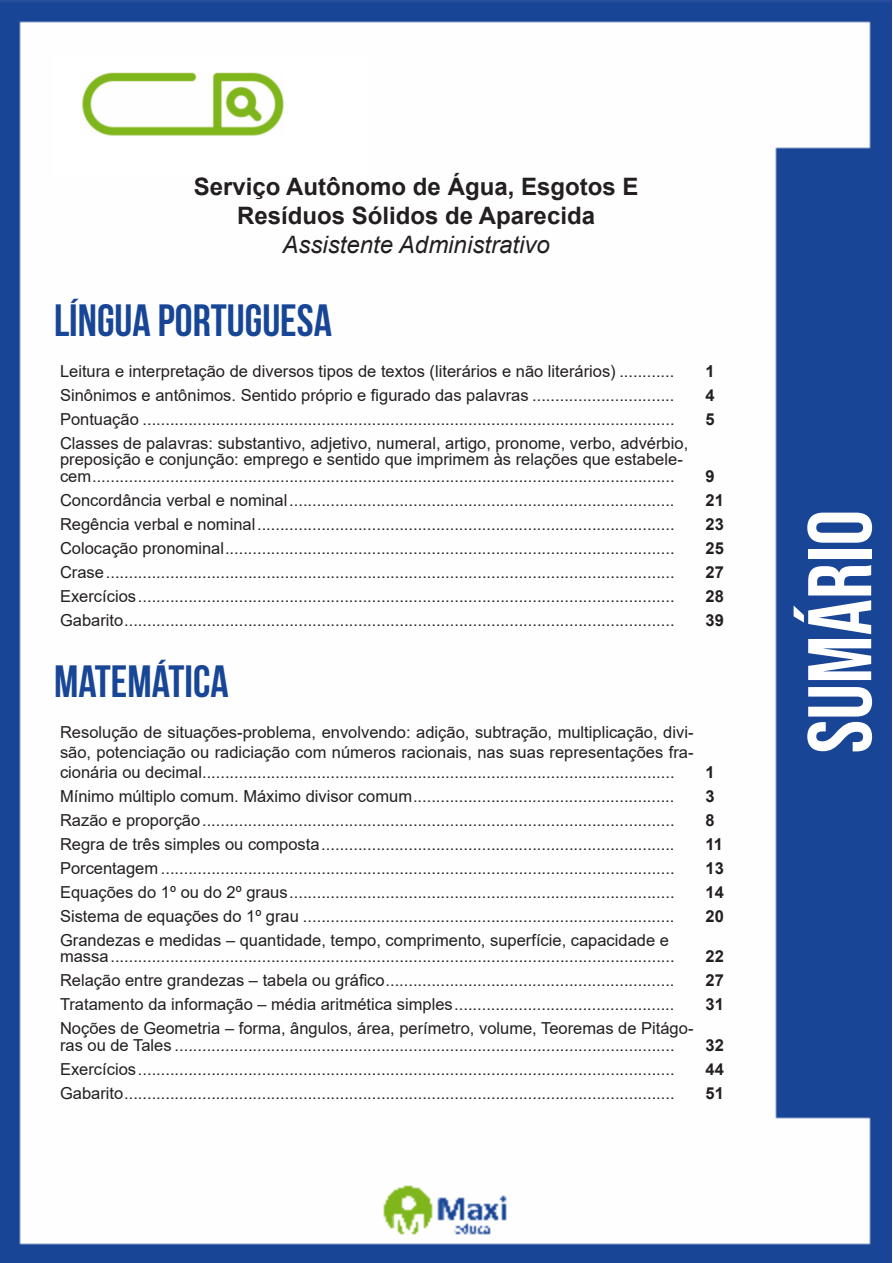
<style>
.page{position:relative;width:893px;height:1263px;background:#fff}
.page>*{position:absolute;margin:0;border:0;box-sizing:border-box;transform-origin:0 0}
.t1{font:90px "Bebas Neue";color:#fff}
.t2{font:700 45px "Bebas Neue";color:#184696}
.t3{font:700 24px "Arial";color:#231f20}
.t4{font:italic 24px "Arial";color:#231f20}
.ALTERNATIVAS{font:16.5px/16.5px "Arial";color:#231f20}
.INDICE{font:700 16.5px "Arial";color:#231f20}
</style>
<div class="page">
<img style="left:0;top:0;width:892px;height:1263px">
<div style="left:53px;top:55px;width:317px;height:121px;background:#fff"></div>
<img style="left:82px;top:72px;width:201px;height:64px">
<p class="t3" style="left:194px;top:170px;width:446px">Serviço Autônomo de Água, Esgotos E</p>
<p class="t3" style="left:237px;top:199px;width:359px">Resíduos Sólidos de Aparecida</p>
<p class="t4" style="left:282px;top:229px;width:269px">Assistente Administrativo</p>
<p class="t2" style="left:54px;top:295px;width:279px">LÍNGUA PORTUGUESA</p>
<p class="ALTERNATIVAS" style="left:60px;top:363px;width:616px">Leitura e interpretação de diversos tipos de textos (literários e não literários) ............</p>
<p class="INDICE" style="left:705px;top:359px;width:11px">1</p>
<p class="ALTERNATIVAS" style="left:60px;top:387px;width:616px">Sinônimos e antônimos. Sentido próprio e figurado das palavras ...............................</p>
<p class="INDICE" style="left:705px;top:383px;width:11px">4</p>
<p class="ALTERNATIVAS" style="left:60px;top:411px;width:616px">Pontuação ....................................................................................................................</p>
<p class="INDICE" style="left:705px;top:407px;width:11px">5</p>
<p class="ALTERNATIVAS" style="left:60px;top:435px;width:630px">Classes de palavras: substantivo, adjetivo, numeral, artigo, pronome, verbo, advérbio, preposição e conjunção: emprego e sentido que imprimem às relações que estabele&shy;cem...............................................................................................................................</p>
<p class="INDICE" style="left:705px;top:464px;width:11px">9</p>
<p class="ALTERNATIVAS" style="left:60px;top:492px;width:616px">Concordância verbal e nominal....................................................................................</p>
<p class="INDICE" style="left:705px;top:488px;width:20px">21</p>
<p class="ALTERNATIVAS" style="left:60px;top:516px;width:616px">Regência verbal e nominal...........................................................................................</p>
<p class="INDICE" style="left:705px;top:512px;width:20px">23</p>
<p class="ALTERNATIVAS" style="left:60px;top:540px;width:616px">Colocação pronominal..................................................................................................</p>
<p class="INDICE" style="left:705px;top:536px;width:20px">25</p>
<p class="ALTERNATIVAS" style="left:60px;top:564px;width:616px">Crase............................................................................................................................</p>
<p class="INDICE" style="left:705px;top:560px;width:20px">27</p>
<p class="ALTERNATIVAS" style="left:60px;top:588px;width:616px">Exercícios.....................................................................................................................</p>
<p class="INDICE" style="left:705px;top:584px;width:20px">28</p>
<p class="ALTERNATIVAS" style="left:60px;top:612px;width:616px">Gabarito........................................................................................................................</p>
<p class="INDICE" style="left:705px;top:608px;width:20px">39</p>
<p class="t2" style="left:54px;top:657px;width:176px">MATEMÁTICA</p>
<p class="ALTERNATIVAS" style="left:60px;top:722px;width:635px;line-height:19.8px;text-align:justify">Resolução de situações-problema, envolvendo: adição, subtração, multiplicação, divi&shy;são, potenciação ou radiciação com números racionais, nas suas representações fra&shy;cionária ou decimal.......................................................................................................</p>
<p class="INDICE" style="left:705px;top:760px;width:11px">1</p>
<p class="ALTERNATIVAS" style="left:60px;top:787px;width:616px">Mínimo múltiplo comum. Máximo divisor comum.........................................................</p>
<p class="INDICE" style="left:705px;top:784px;width:11px">3</p>
<p class="ALTERNATIVAS" style="left:60px;top:811px;width:616px">Razão e proporção.......................................................................................................</p>
<p class="INDICE" style="left:705px;top:808px;width:11px">8</p>
<p class="ALTERNATIVAS" style="left:60px;top:835px;width:616px">Regra de três simples ou composta.............................................................................</p>
<p class="INDICE" style="left:705px;top:832px;width:19px">11</p>
<p class="ALTERNATIVAS" style="left:60px;top:859px;width:616px">Porcentagem ................................................................................................................</p>
<p class="INDICE" style="left:705px;top:856px;width:20px">13</p>
<p class="ALTERNATIVAS" style="left:60px;top:883px;width:616px">Equações do 1º ou do 2º graus....................................................................................</p>
<p class="INDICE" style="left:705px;top:880px;width:20px">14</p>
<p class="ALTERNATIVAS" style="left:60px;top:907px;width:616px">Sistema de equações do 1º grau .................................................................................</p>
<p class="INDICE" style="left:705px;top:904px;width:20px">20</p>
<p class="ALTERNATIVAS" style="left:60px;top:931px;width:616px">Grandezas e medidas – quantidade, tempo, comprimento, superfície, capacidade e massa...........................................................................................................................</p>
<p class="INDICE" style="left:705px;top:945px;width:20px">22</p>
<p class="ALTERNATIVAS" style="left:60px;top:972px;width:616px">Relação entre grandezas – tabela ou gráfico...............................................................</p>
<p class="INDICE" style="left:705px;top:969px;width:20px">27</p>
<p class="ALTERNATIVAS" style="left:60px;top:996px;width:616px">Tratamento da informação – média aritmética simples................................................</p>
<p class="INDICE" style="left:705px;top:993px;width:20px">31</p>
<p class="ALTERNATIVAS" style="left:60px;top:1020px;width:635px">Noções de Geometria – forma, ângulos, área, perímetro, volume, Teoremas de Pitágo&shy;ras ou de Tales .............................................................................................................</p>
<p class="INDICE" style="left:705px;top:1033px;width:20px">32</p>
<p class="ALTERNATIVAS" style="left:60px;top:1060px;width:616px">Exercícios.....................................................................................................................</p>
<p class="INDICE" style="left:705px;top:1057px;width:20px">44</p>
<p class="ALTERNATIVAS" style="left:60px;top:1084px;width:616px">Gabarito........................................................................................................................</p>
<p class="INDICE" style="left:705px;top:1081px;width:20px">51</p>
<h1 class="t1" style="left:789px;top:753px;width:245px;rotate:-90deg">sumário</h1>
</div>
